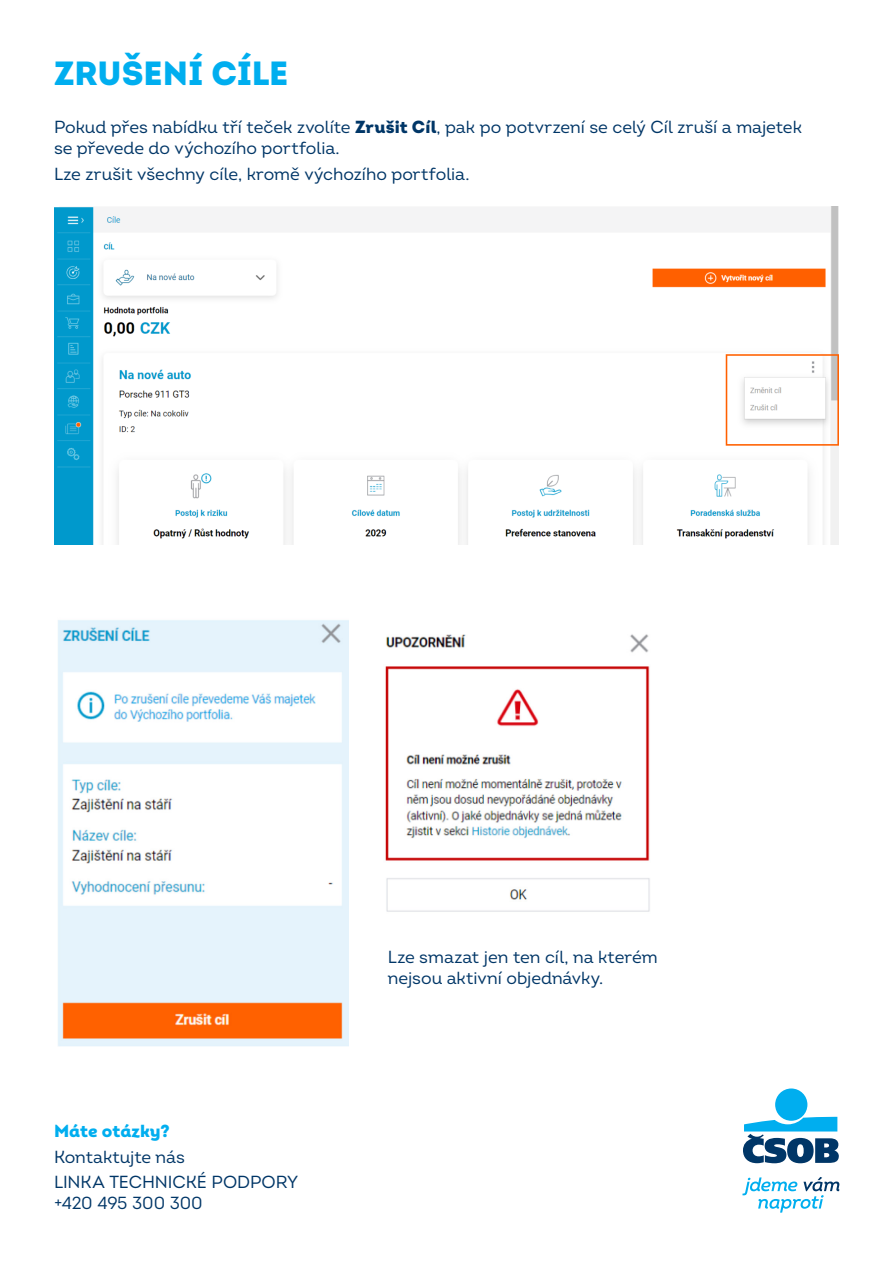
<style>
.page{position:relative;width:893px;height:1263px;background:#fff}
.page>*{position:absolute;margin:0;border:0;box-sizing:border-box;transform-origin:0 0}
.t1{font:33.45px "Intro Black Alt";color:#00aeef}
.t2{font:17.55px/21px "Intro";color:#003667}
.t3{font:17.55px "Intro Black Alt";color:#00aeef}
.s1{font-family:"Intro Black Alt"}
</style>
<div class="page">
<img style="left:54px;top:206px;width:785px;height:338px">
<img style="left:58px;top:620px;width:290px;height:426px">
<img style="left:385px;top:634px;width:265px;height:278px">
<svg style="left:742px;top:1177px;width:97px;height:35px"></svg>
<div style="left:775px;top:1088px;width:32px;height:33px;background:#00aeef;border-radius:50%"></div>
<svg style="left:743px;top:1117px;width:96px;height:46px"></svg>
<p class="t1" style="left:54px;top:52px;width:236px">ZRUŠENÍ CÍLE</p>
<p class="t2" style="left:54px;top:117px;width:749px">Pokud přes nabídku tří teček zvolíte <span class="s1">Zrušit Cíl</span>, pak po potvrzení se celý Cíl zruší a majetek se převede do výchozího portfolia.</p>
<p class="t2" style="left:54px;top:163px;width:417px">Lze zrušit všechny cíle, kromě výchozího portfolia.</p>
<p class="t3" style="left:54px;top:1119px;width:117px">Máte otázky?</p>
<p class="t2" style="left:54px;top:1146px;width:133px">Kontaktujte nás</p>
<p class="t2" style="left:54px;top:1172px;width:246px">LINKA TECHNICKÉ PODPORY +420 495 300 300</p>
<p class="t2" style="left:388px;top:946px;width:271px">Lze smazat jen ten cíl, na kterém nejsou aktivní objednávky.</p>
</div>
